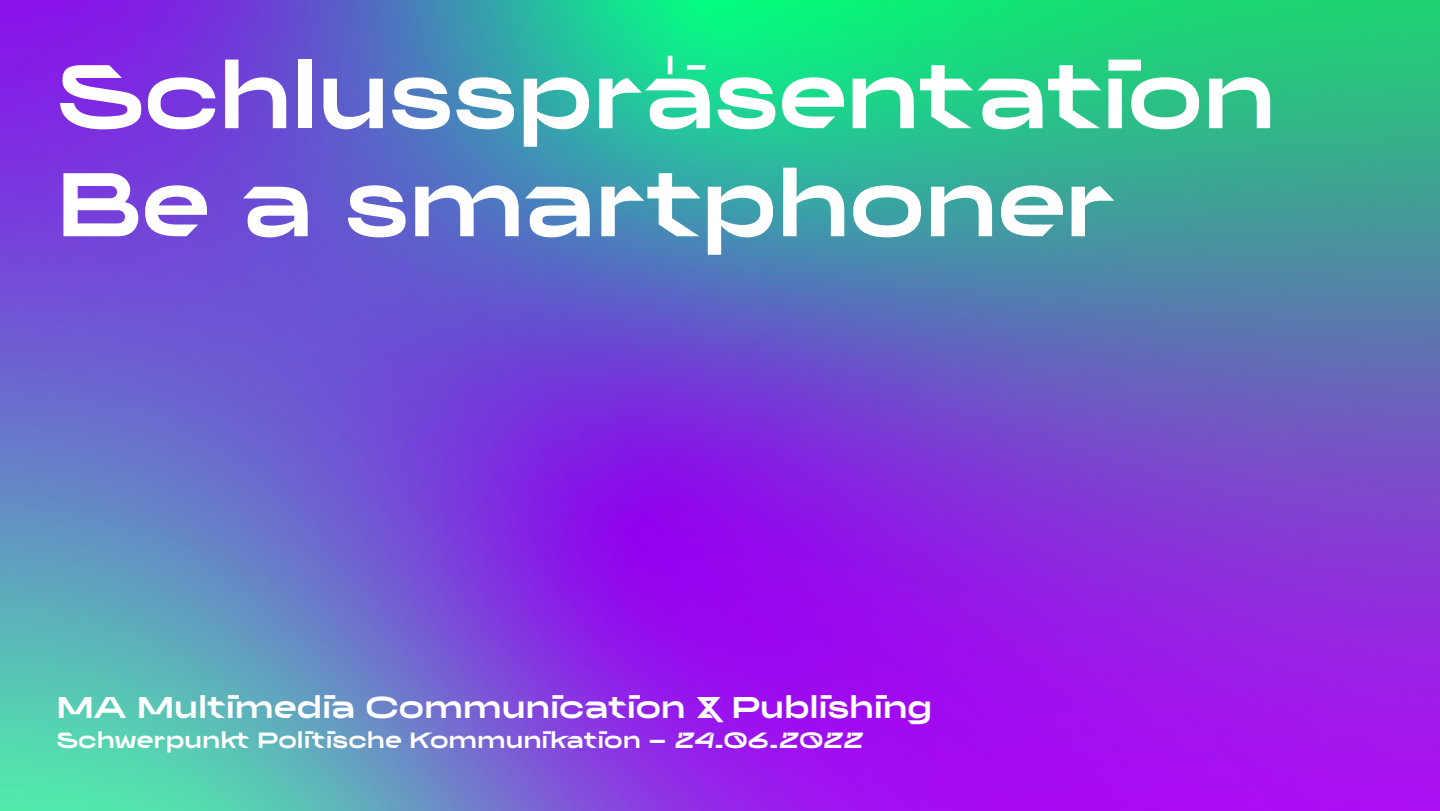
<style>
.page{position:relative;width:1440px;height:811px;background:#fff}
.page>*{position:absolute;margin:0;border:0;box-sizing:border-box;transform-origin:0 0}
.t1{font:500 90px/108px "BRRR";letter-spacing:-.015em;color:#fff}
.t2{font:500 30px "BRRR";letter-spacing:-.005em;color:#fff}
.t3{font:500 22px "BRRR";color:#fff}
</style>
<div class="page">
<img style="left:0;top:0;width:1440px;height:811px">
<h1 class="t1" style="left:57px;top:43px;width:1221px">Schlusspräsentation<br>Be a smartphoner</h1>
<h2 class="t2" style="left:57px;top:690px;width:877px">MA Multimedia Communication &amp; Publishing</h2>
<p class="t3" style="left:57px;top:728px;width:809px">Schwerpunkt Politische Kommunikation – 24.06.2022</p>
</div>
